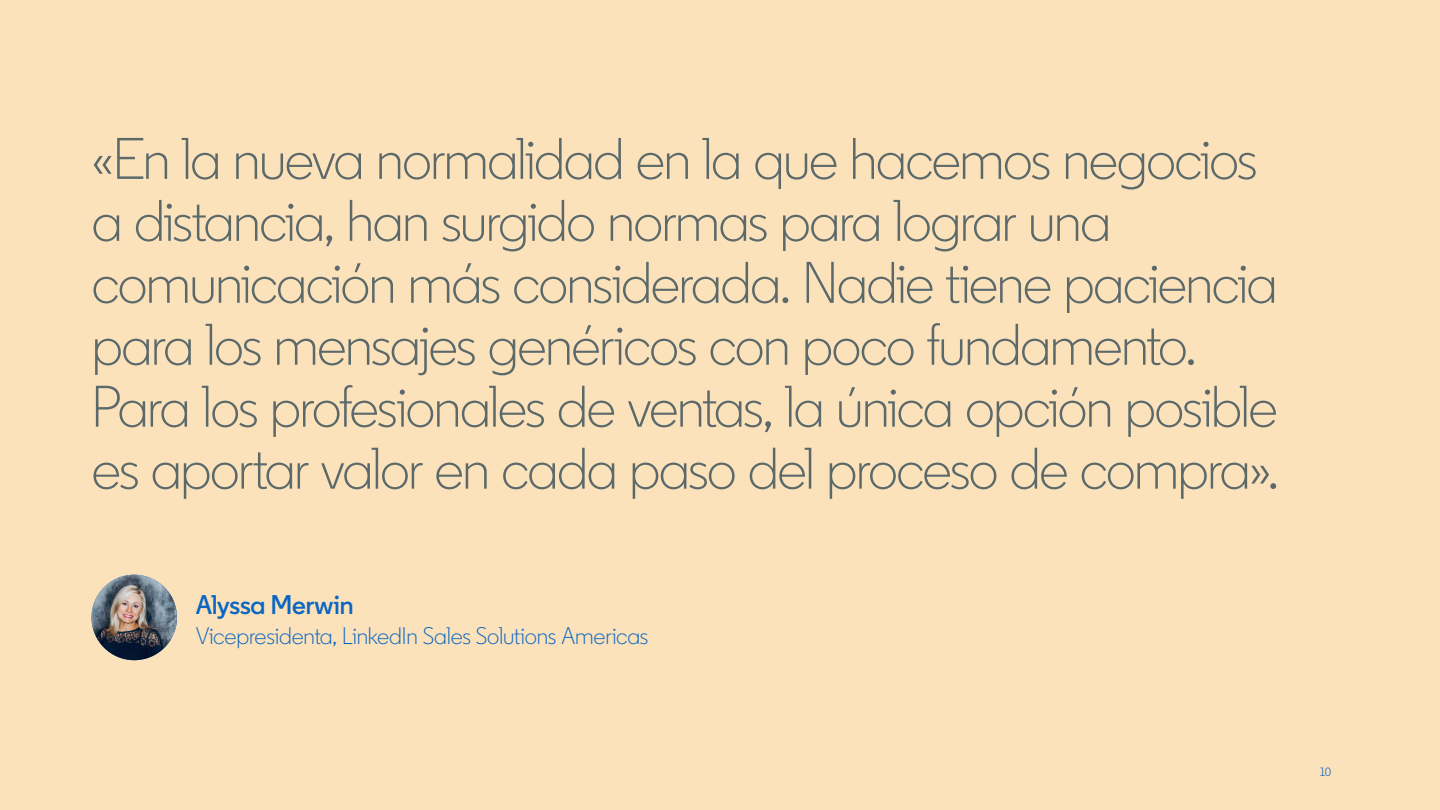
<style>
.page{position:relative;width:1440px;height:810px;background:#fce2ba}
.page>*{position:absolute;margin:0;border:0;box-sizing:border-box;transform-origin:0 0}
.t1{font:300 58.5px/61.9px "Community";letter-spacing:-.03em;color:#5b696b}
.t2{font:600 27px "Community";letter-spacing:-.005em;color:#0a66c2}
.t3{font:300 24px "Community";letter-spacing:-.01em;color:#0a66c2}
.t4{font:12px "Community";color:#0a66c2}
</style>
<div class="page">
<img style="left:92px;top:575px;width:85px;height:85px;border-radius:43px">
<p class="t1" style="left:91px;top:128px;width:1189px">«En la nueva normalidad en la que hacemos negocios a distancia, han surgido normas para lograr una comunicación más considerada. Nadie tiene paciencia para los mensajes genéricos con poco fundamento.<br>Para los profesionales de ventas, la única opción posible es aportar valor en cada paso del proceso de compra».</p>
<p class="t2" style="left:196px;top:588px;width:159px">Alyssa Merwin</p>
<p class="t3" style="left:196px;top:621px;width:454px">Vicepresidenta, LinkedIn Sales Solutions Americas</p>
<p class="t4" style="left:1320px;top:765px;width:13px">10</p>
</div>
